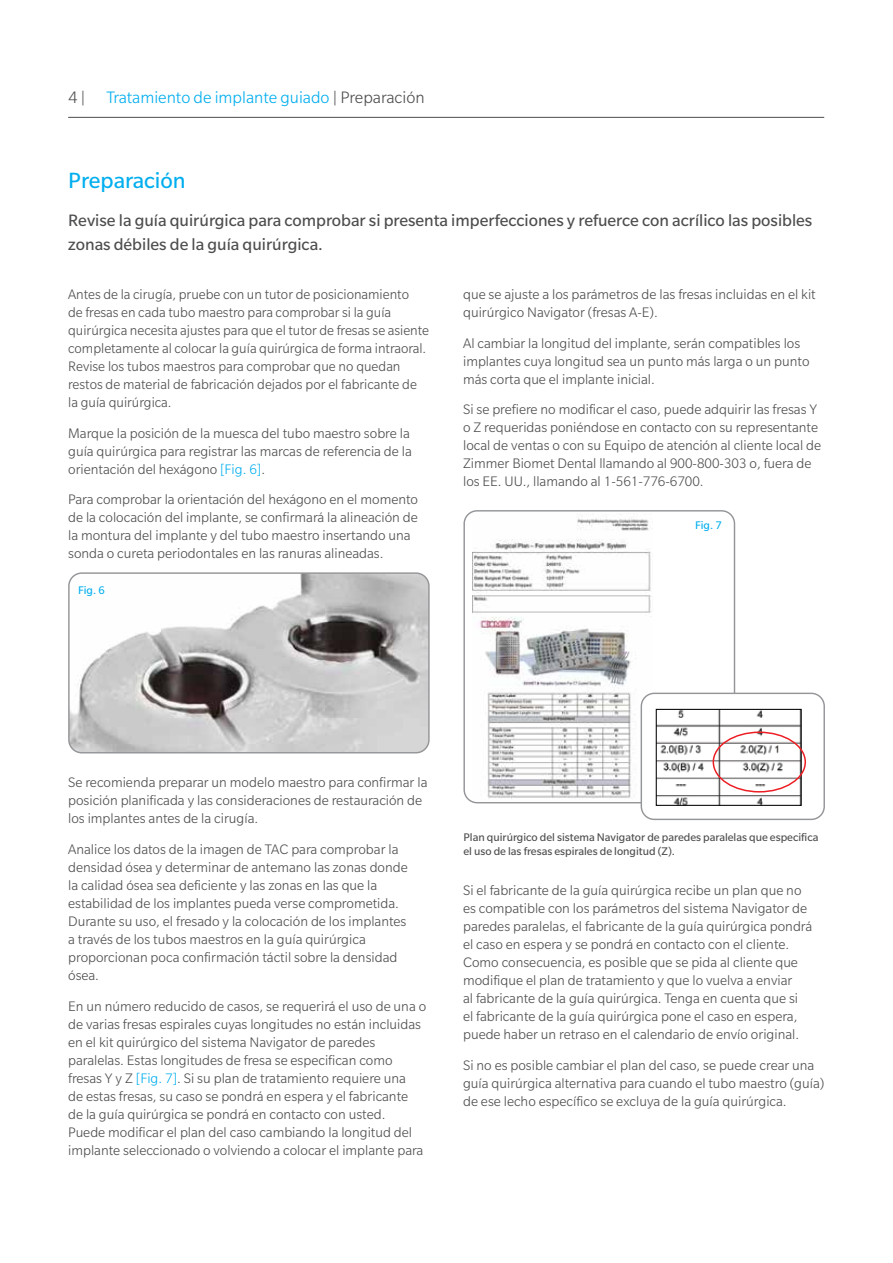
<style>
.page{position:relative;width:893px;height:1263px;background:#fff}
.page>*{position:absolute;margin:0;border:0;box-sizing:border-box;transform-origin:0 0}
.t1{font:24px "Slate Pro";color:#00aeef}
.t2{font:18px/24px "Slate Pro";color:#4d4d4f}
.t3{font:300 18px "Slate Pro";color:#00aeef}
.t4{font:300 15px/18px "Slate Pro";color:#4d4d4f}
.t5{font:12px/13.5px "Slate Pro";color:#4d4d4f}
.t6{font:12px "Slate Pro";color:#00aeef}
.s1{color:#4d4d4f}
.s2{color:#00aeef}
</style>
<div class="page">
<hr style="left:68px;top:117px;width:756px;height:1px;background:#4d4d4f">
<img style="left:69px;top:574px;width:359px;height:179px">
<div style="left:68px;top:572px;width:362px;height:181px;border:1px solid #939598;border-radius:13px"></div>
<img style="left:472px;top:514px;width:179px;height:286px">
<div style="left:463px;top:510px;width:272px;height:293px;border:1px solid #939598;border-radius:13px"></div>
<div style="left:641px;top:693px;width:183px;height:126px;background:#fff;border-radius:13px"></div>
<img style="left:658px;top:711px;width:142px;height:93px">
<div style="left:656px;top:709px;width:146px;height:97px;border:1px solid #000"></div>
<div style="left:713px;top:731px;width:93px;height:61px;border:2px solid #ed1d24;border-radius:50%"></div>
<div style="left:641px;top:693px;width:184px;height:127px;border:1px solid #939598;border-radius:13px"></div>
<p class="t3" style="left:68px;top:88px;width:358px"><span class="s1">4 |</span> Tratamiento de implante guiado <span class="s1">| Preparación</span></p>
<h1 class="t1" style="left:68px;top:168px;width:119px">Preparación</h1>
<p class="t2" style="left:68px;top:208px;width:746px">Revise la guía quirúrgica para comprobar si presenta imperfecciones y refuerce con acrílico las posibles zonas débiles de la guía quirúrgica.</p>
<p class="t4" style="left:68px;top:285px;width:362px">Antes de la cirugía, pruebe con un tutor de posicionamiento<br>de fresas en cada tubo maestro para comprobar si la guía quirúrgica necesita ajustes para que el tutor de fresas se asiente completamente al colocar la guía quirúrgica de forma intraoral.<br>Revise los tubos maestros para comprobar que no quedan restos de material de fabricación dejados por el fabricante de la guía quirúrgica.</p>
<p class="t4" style="left:68px;top:424px;width:345px">Marque la posición de la muesca del tubo maestro sobre la guía quirúrgica para registrar las marcas de referencia de la orientación del hexágono <span class="s2">[Fig. 6]</span>.</p>
<p class="t4" style="left:68px;top:491px;width:351px">Para comprobar la orientación del hexágono en el momento de la colocación del implante, se confirmará la alineación de la montura del implante y del tubo maestro insertando una sonda o cureta periodontales en las ranuras alineadas.</p>
<p class="t6" style="left:78px;top:584px;width:28px">Fig. 6</p>
<p class="t4" style="left:463px;top:285px;width:354px">que se ajuste a los parámetros de las fresas incluidas en el kit quirúrgico Navigator (fresas A-E).</p>
<p class="t4" style="left:463px;top:334px;width:348px">Al cambiar la longitud del implante, serán compatibles los implantes cuya longitud sea un punto más larga o un punto más corta que el implante inicial.</p>
<p class="t4" style="left:463px;top:401px;width:360px">Si se prefiere no modificar el caso, puede adquirir las fresas Y o Z requeridas poniéndose en contacto con su representante local de ventas o con su Equipo de atención al cliente local de Zimmer Biomet Dental llamando al 900-800-303 o, fuera de los EE. UU., llamando al 1-561-776-6700.</p>
<p class="t6" style="left:695px;top:519px;width:28px">Fig. 7</p>
<p class="t4" style="left:68px;top:773px;width:361px">Se recomienda preparar un modelo maestro para confirmar la posición planificada y las consideraciones de restauración de los implantes antes de la cirugía.</p>
<p class="t4" style="left:68px;top:840px;width:341px">Analice los datos de la imagen de TAC para comprobar la densidad ósea y determinar de antemano las zonas donde la calidad ósea sea deficiente y las zonas en las que la estabilidad de los implantes pueda verse comprometida.<br>Durante su uso, el fresado y la colocación de los implantes a través de los tubos maestros en la guía quirúrgica proporcionan poca confirmación táctil sobre la densidad ósea.</p>
<p class="t4" style="left:68px;top:997px;width:360px">En un número reducido de casos, se requerirá el uso de una o de varias fresas espirales cuyas longitudes no están incluidas en el kit quirúrgico del sistema Navigator de paredes paralelas. Estas longitudes de fresa se especifican como fresas Y y Z <span class="s2">[Fig. 7]</span>. Si su plan de tratamiento requiere una<br>de estas fresas, su caso se pondrá en espera y el fabricante de la guía quirúrgica se pondrá en contacto con usted.<br>Puede modificar el plan del caso cambiando la longitud del implante seleccionado o volviendo a colocar el implante para</p>
<p class="t5" style="left:463px;top:831px;width:357px">Plan quirúrgico del sistema Navigator de paredes paralelas que especifica el uso de las fresas espirales de longitud (Z).</p>
<p class="t4" style="left:463px;top:881px;width:351px">Si el fabricante de la guía quirúrgica recibe un plan que no es compatible con los parámetros del sistema Navigator de paredes paralelas, el fabricante de la guía quirúrgica pondrá el caso en espera y se pondrá en contacto con el cliente.<br>Como consecuencia, es posible que se pida al cliente que modifique el plan de tratamiento y que lo vuelva a enviar<br>al fabricante de la guía quirúrgica. Tenga en cuenta que si<br>el fabricante de la guía quirúrgica pone el caso en espera, puede haber un retraso en el calendario de envío original.</p>
<p class="t4" style="left:463px;top:1056px;width:363px">Si no es posible cambiar el plan del caso, se puede crear una guía quirúrgica alternativa para cuando el tubo maestro (guía) de ese lecho específico se excluya de la guía quirúrgica.</p>
</div>
